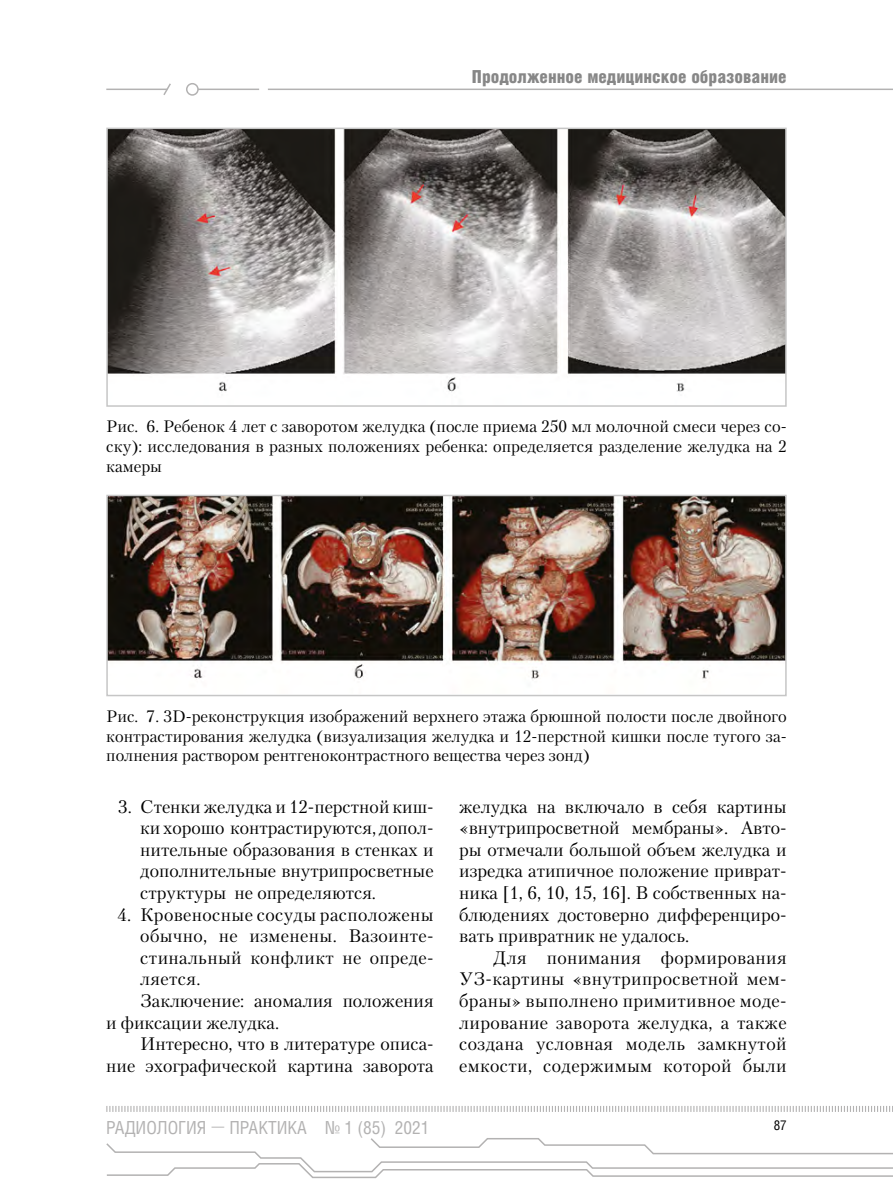
<style>
.page{position:relative;width:893px;height:1191px;background:#fff}
.page>*{position:absolute;margin:0;border:0;box-sizing:border-box;transform-origin:0 0}
.t1{font:18px/21.6px "Petersburg C";color:#000;text-align:justify}
.t2{font:18px "Petersburg C";letter-spacing:.02em;color:#000}
.t3{font:900 18px "Helios Cond";color:#878787}
.t4{font:18px "Helios Cond";color:#b3b2b2}
.t5{font:16.5px/19.8px "Petersburg C";color:#000;text-align:justify}
.t6{font:13.5px "Helios Cond";color:#000}
.s1{font-family:"Petersburg C";font-weight:700}
</style>
<div class="page">
<svg style="left:106px;top:1106px;width:787px;height:6px"></svg>
<hr style="left:268px;top:89px;width:625px;height:1px;background:#b3b2b2">
<hr style="left:198px;top:89px;width:61px;height:1px;background:#b3b2b2">
<div style="left:186px;top:83px;width:13px;height:13px;border:2px solid #b3b2b2;border-radius:50%"></div>
<hr style="left:106px;top:89px;width:61px;height:1px;background:#b3b2b2">
<svg style="left:162px;top:83px;width:9px;height:12px"></svg>
<svg style="left:106px;top:1138px;width:787px;height:40px"></svg>
<img style="left:109px;top:131px;width:675px;height:261px">
<div style="left:106px;top:128px;width:681px;height:279px;border:2px solid #c6c6c6"></div>
<img style="left:109px;top:498px;width:675px;height:182px">
<div style="left:106px;top:495px;width:681px;height:201px;border:2px solid #c6c6c6"></div>
<p class="t3" style="left:472px;top:66px;width:316px">Продолженное медицинское образование</p>
<p class="t5" style="left:106px;top:416px;width:682px">Рис. 6. Ребенок 4 лет с заворотом желудка (после приема 250 мл молочной смеси через со&shy;ску): исследования в разных положениях ребенка: определяется разделение желудка на 2 камеры</p>
<p class="t5" style="left:106px;top:706px;width:682px">Рис. 7. 3D-реконструкция изображений верхнего этажа брюшной полости после двойного контрастирования желудка (визуализация желудка и 12-перстной кишки после тугого за&shy;полнения раствором рентгеноконтрастного вещества через зонд)</p>
<p class="t1" style="left:140px;top:795px;width:295px;text-indent:-22px">3. Стенки желудка и 12-перстной киш&shy;ки хорошо контрастируются, допол&shy;нительные образования в стенках и дополнительные внутрипросветные структуры не определяются.</p>
<p class="t2" style="left:117px;top:903px;width:318px">4. Кровеносные сосуды расположены</p>
<p class="t2" style="left:140px;top:925px;width:295px">обычно, не изменены. Вазоинте-</p>
<p class="t2" style="left:140px;top:946px;width:295px">стинальный конфликт не опреде-</p>
<p class="t1" style="left:140px;top:968px;width:62px">ляется.</p>
<p class="t1" style="left:140px;top:989px;width:295px">Заключение: аномалия положения</p>
<p class="t1" style="left:106px;top:1011px;width:174px">и фиксации желудка.</p>
<p class="t1" style="left:140px;top:1033px;width:295px">Интересно, что в литературе описа-</p>
<p class="t1" style="left:106px;top:1054px;width:329px">ние эхографической картина заворота</p>
<p class="t1" style="left:459px;top:795px;width:329px">желудка на включало в себя картины «внутрипросветной мембраны». Авто&shy;ры отмечали большой объем желудка и изредка атипичное положение приврат&shy;ника [1, 6, 10, 15, 16]. В собственных на&shy;блюдениях достоверно дифференциро&shy;вать привратник не удалось.</p>
<p class="t1" style="left:459px;top:946px;width:329px;text-indent:34px">Для понимания формирования УЗ-картины «внутрипросветной мем&shy;браны» выполнено примитивное моде&shy;лирование заворота желудка, а также создана условная модель замкнутой емкости, содержимым которой были</p>
<p class="t4" style="left:106px;top:1116px;width:325px">РАДИОЛОГИЯ <span class="s1">—</span> ПРАКТИКА № 1 (85) 2021</p>
<p class="t6" style="left:774px;top:1117px;width:14px">87</p>
</div>
